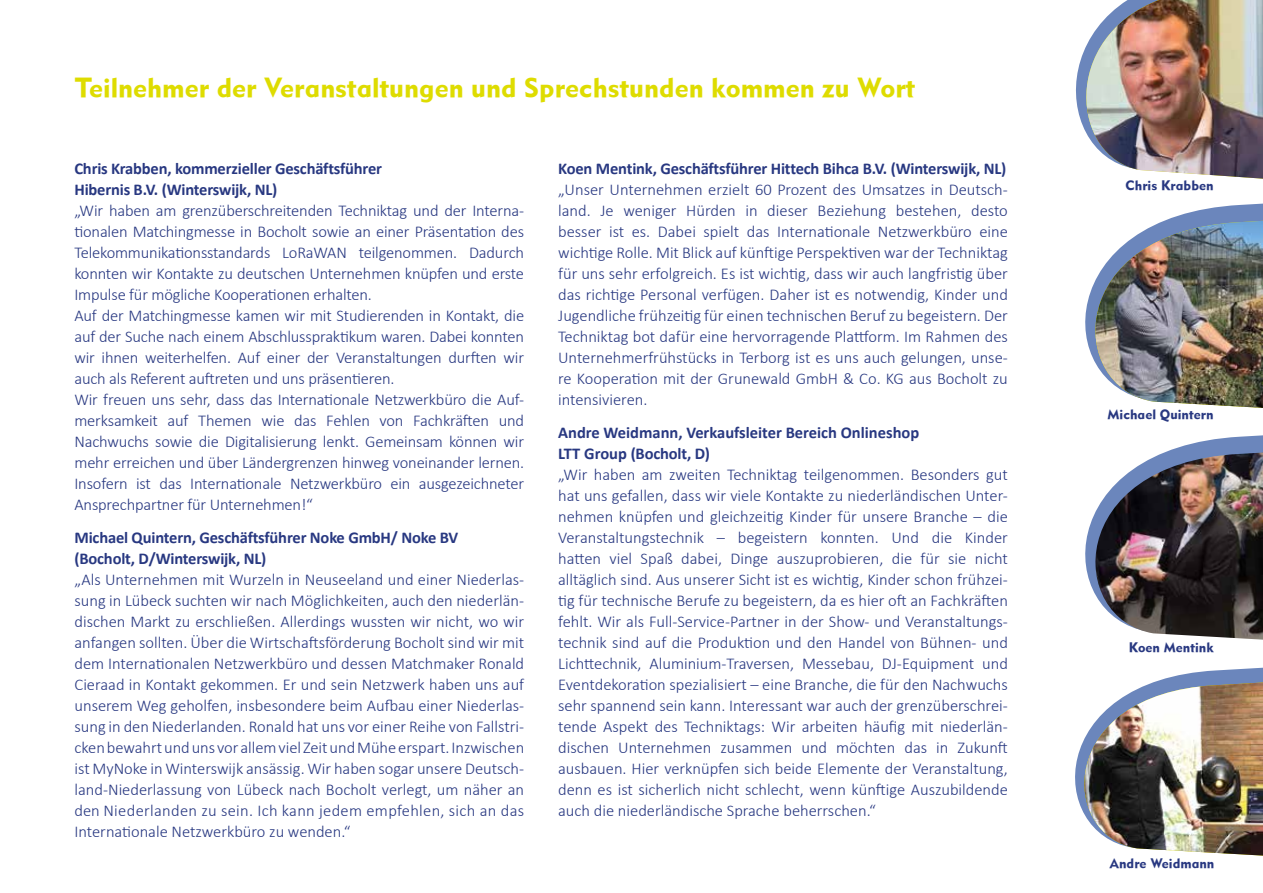
<style>
.page{position:relative;width:1263px;height:893px;background:#fff}
.page>*{position:absolute;margin:0;border:0;box-sizing:border-box;transform-origin:0 0}
.t1{font:27px "Metro Black LT Two";color:#dedc00}
.t2{font:300 16.5px/21px "Calibri";letter-spacing:-.01em;color:#283881;text-align:justify}
.t3{font:700 16.5px/21px "Calibri";letter-spacing:-.01em;color:#283881}
.t4{font:13.5px "Metro Black LT Two";color:#283881}
</style>
<div class="page">
<svg style="left:1085px;top:203px;width:178px;height:141px"></svg>
<img style="left:1088px;top:221px;width:175px;height:187px">
<svg style="left:1163px;top:435px;width:100px;height:18px"></svg>
<img style="left:1085px;top:453px;width:178px;height:187px">
<svg style="left:1075px;top:667px;width:188px;height:132px"></svg>
<img style="left:1078px;top:682px;width:185px;height:174px">
<svg style="left:1076px;top:49px;width:9px;height:82px"></svg>
<img style="left:1085px;top:0;width:178px;height:179px">
<h1 class="t1" style="left:74px;top:71px;width:842px">Teilnehmer der Veranstaltungen und Sprechstunden kommen zu Wort</h1>
<p class="t3" style="left:74px;top:157px;width:309px">Chris Krabben, kommerzieller Geschäftsführer<br>Hibernis B.V. (Winterswijk, NL)</p>
<p class="t2" style="left:74px;top:200px;width:451px;text-align:left">„Wir haben am grenzüberschreitenden Techniktag und der Interna&shy;tionalen Matchingmesse in Bocholt sowie an einer Präsentation des Telekommunikationsstandards LoRaWAN teilgenommen. Dadurch konnten wir Kontakte zu deutschen Unternehmen knüpfen und erste Impulse für mögliche Kooperationen erhalten.<br>Auf der Matchingmesse kamen wir mit Studierenden in Kontakt, die auf der Suche nach einem Abschlusspraktikum waren. Dabei konnten wir ihnen weiterhelfen. Auf einer der Veranstaltungen durften wir auch als Referent auftreten und uns präsentieren.<br>Wir freuen uns sehr, dass das Internationale Netzwerkbüro die Auf&shy;merksamkeit auf Themen wie das Fehlen von Fachkräften und Nachwuchs sowie die Digitalisierung lenkt. Gemeinsam können wir mehr erreichen und über Ländergrenzen hinweg voneinander lernen.<br>Insofern ist das Internationale Netzwerkbüro ein ausgezeichneter Ansprechpartner für Unternehmen!“</p>
<p class="t3" style="left:74px;top:526px;width:385px">Michael Quintern, Geschäftsführer Noke GmbH/ Noke BV (Bocholt, D/Winterswijk, NL)</p>
<p class="t2" style="left:74px;top:569px;width:451px">„Als Unternehmen mit Wurzeln in Neuseeland und einer Niederlas&shy;sung in Lübeck suchten wir nach Möglichkeiten, auch den niederlän&shy;dischen Markt zu erschließen. Allerdings wussten wir nicht, wo wir anfangen sollten. Über die Wirtschaftsförderung Bocholt sind wir mit dem Internationalen Netzwerkbüro und dessen Matchmaker Ronald Cieraad in Kontakt gekommen. Er und sein Netzwerk haben uns auf unserem Weg geholfen, insbesondere beim Aufbau einer Niederlas&shy;sung in den Niederlanden. Ronald hat uns vor einer Reihe von Fallstri&shy;ckenbewahrtunduns vorallemvielZeitundMüheerspart.Inzwischen ist MyNoke in Winterswijk ansässig. Wir haben sogar unsere Deutsch&shy;land-Niederlassung von Lübeck nach Bocholt verlegt, um näher an den Niederlanden zu sein. Ich kann jedem empfehlen, sich an das Internationale Netzwerkbüro zu wenden.“</p>
<p class="t3" style="left:558px;top:158px;width:450px">Koen Mentink, Geschäftsführer Hittech Bihca B.V. (Winterswijk, NL)</p>
<p class="t2" style="left:558px;top:179px;width:451px">„Unser Unternehmen erzielt 60 Prozent des Umsatzes in Deutsch&shy;land. Je weniger Hürden in dieser Beziehung bestehen, desto besser ist es. Dabei spielt das Internationale Netzwerkbüro eine wichtige Rolle. Mit Blick auf künftige Perspektiven war der Techniktag für uns sehr erfolgreich. Es ist wichtig, dass wir auch langfristig über das richtige Personal verfügen. Daher ist es notwendig, Kinder und Jugendliche frühzeitig für einen technischen Beruf zu begeistern. Der Techniktag bot dafür eine hervorragende Plattform. Im Rahmen des Unternehmerfrühstücks in Terborg ist es uns auch gelungen, unse&shy;re Kooperation mit der Grunewald GmbH &amp; Co. KG aus Bocholt zu intensivieren.</p>
<p class="t3" style="left:558px;top:421px;width:363px">Andre Weidmann, Verkaufsleiter Bereich Onlineshop<br>LTT Group (Bocholt, D)</p>
<p class="t2" style="left:558px;top:464px;width:451px">„Wir haben am zweiten Techniktag teilgenommen. Besonders gut hat uns gefallen, dass wir viele Kontakte zu niederländischen Unter&shy;nehmen knüpfen und gleichzeitig Kinder für unsere Branche – die Veranstaltungstechnik – begeistern konnten. Und die Kinder hatten viel Spaß dabei, Dinge auszuprobieren, die für sie nicht alltäglich sind. Aus unserer Sicht ist es wichtig, Kinder schon frühzei&shy;tig für technische Berufe zu begeistern, da es hier oft an Fachkräften fehlt. Wir als Full-Service-Partner in der Show- und Veranstaltungs&shy;technik sind auf die Produktion und den Handel von Bühnen- und Lichttechnik, Aluminium-Traversen, Messebau, DJ-Equipment und Eventdekoration spezialisiert – eine Branche, die für den Nachwuchs sehr spannend sein kann. Interessant war auch der grenzüberschrei&shy;tende Aspekt des Techniktags: Wir arbeiten häufig mit niederlän&shy;dischen Unternehmen zusammen und möchten das in Zukunft ausbauen. Hier verknüpfen sich beide Elemente der Veranstaltung, denn es ist sicherlich nicht schlecht, wenn künftige Auszubildende auch die niederländische Sprache beherrschen.“</p>
<p class="t4" style="left:1125px;top:177px;width:90px">Chris Krabben</p>
<p class="t4" style="left:1107px;top:406px;width:108px">Michael Quintern</p>
<p class="t4" style="left:1129px;top:639px;width:86px">Koen Mentink</p>
<p class="t4" style="left:1109px;top:855px;width:107px">Andre Weidmann</p>
</div>
